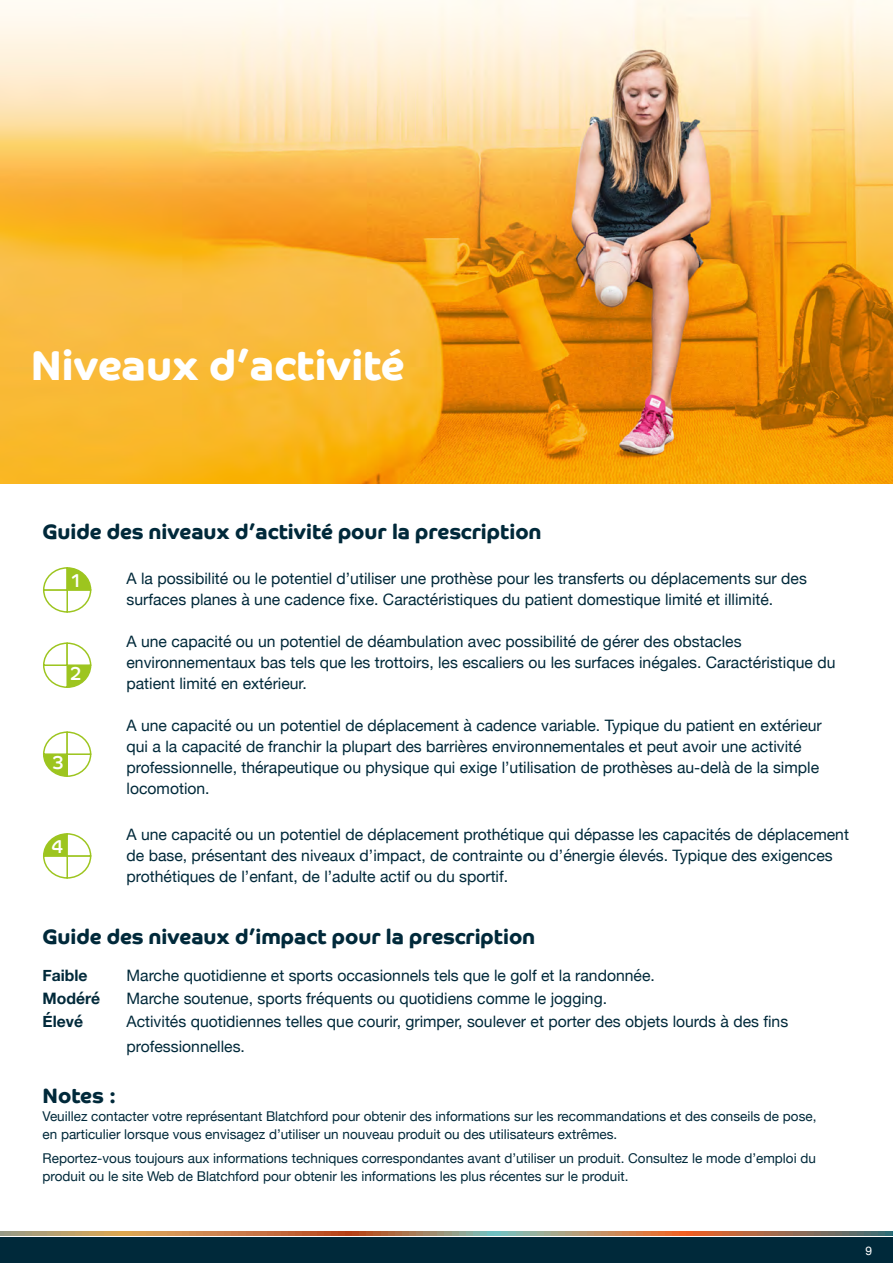
<style>
.page{position:relative;width:893px;height:1263px;background:#fff}
.page>*{position:absolute;margin:0;border:0;box-sizing:border-box;transform-origin:0 0}
.Main_Heading___Title{font:700 42px "Co Headline";color:#fff}
.Section_Heading_Green{font:700 21px "Co Headline";color:#00293a}
.New_Features{font:700 21px "Co Headline";color:#00293a}
.New_Sub_Headers{font:18.75px "Co Headline";color:#fff}
.New_Features-2{font:15.75px/21px "Helvetica Neue";color:#00293a}
.New_Features-3{font:700 15.75px "Helvetica Neue";color:#00293a}
.New_Features-4{font:13.5px/18px "Helvetica Neue";color:#00293a}
.t1{font:12px "Helvetica Neue";color:#fff}
</style>
<div class="page">
<div style="left:0;top:1238px;width:893px;height:25px;background:#00293a"></div>
<svg style="left:0;top:1231px;width:893px;height:4px;background:#b0825a"></svg>
<img style="left:0;top:0;width:893px;height:484px">
<svg style="left:43px;top:567px;width:49px;height:46px"></svg>
<svg style="left:42px;top:642px;width:50px;height:46px"></svg>
<svg style="left:43px;top:731px;width:49px;height:46px"></svg>
<svg style="left:43px;top:833px;width:49px;height:46px"></svg>
<p class="Main_Heading___Title" style="left:31px;top:341px;width:375px">Niveaux d’activité</p>
<p class="Section_Heading_Green" style="left:43px;top:519px;width:500px">Guide des niveaux d’activité pour la prescription</p>
<p class="New_Features-2" style="left:127px;top:569px;width:682px">A la possibilité ou le potentiel d’utiliser une prothèse pour les transferts ou déplacements sur des surfaces planes à une cadence fixe. Caractéristiques du patient domestique limité et illimité.</p>
<p class="New_Features-2" style="left:127px;top:632px;width:710px">A une capacité ou un potentiel de déambulation avec possibilité de gérer des obstacles environnementaux bas tels que les trottoirs, les escaliers ou les surfaces inégales. Caractéristique du patient limité en extérieur.</p>
<p class="New_Features-2" style="left:127px;top:716px;width:697px">A une capacité ou un potentiel de déplacement à cadence variable. Typique du patient en extérieur qui a la capacité de franchir la plupart des barrières environnementales et peut avoir une activité professionnelle, thérapeutique ou physique qui exige l’utilisation de prothèses au-delà de la simple locomotion.</p>
<p class="New_Features-2" style="left:127px;top:825px;width:724px">A une capacité ou un potentiel de déplacement prothétique qui dépasse les capacités de déplacement de base, présentant des niveaux d’impact, de contrainte ou d’énergie élevés. Typique des exigences prothétiques de l’enfant, de l’adulte actif ou du sportif.</p>
<p class="New_Sub_Headers" style="left:72px;top:569px;width:10px">1</p>
<p class="New_Sub_Headers" style="left:53px;top:663px;width:30px">3 2</p>
<p class="New_Sub_Headers" style="left:53px;top:752px;width:30px">3 2</p>
<p class="New_Sub_Headers" style="left:52px;top:835px;width:13px">4</p>
<p class="Section_Heading_Green" style="left:43px;top:924px;width:494px">Guide des niveaux d’impact pour la prescription</p>
<p class="New_Features-3" style="left:43px;top:963px;width:47px">Faible</p>
<p class="New_Features-2" style="left:127px;top:966px;width:530px">Marche quotidienne et sports occasionnels tels que le golf et la randonnée.</p>
<p class="New_Features-3" style="left:43px;top:986px;width:59px">Modéré</p>
<p class="New_Features-2" style="left:127px;top:989px;width:482px">Marche soutenue, sports fréquents ou quotidiens comme le jogging.</p>
<p class="New_Features-3" style="left:43px;top:1009px;width:42px">Élevé</p>
<p class="New_Features-2" style="left:127px;top:1010px;width:663px;line-height:25.2px">Activités quotidiennes telles que courir, grimper, soulever et porter des objets lourds à des fins professionnelles.</p>
<p class="New_Features" style="left:43px;top:1083px;width:75px">Notes :</p>
<p class="New_Features-4" style="left:43px;top:1108px;width:775px">Veuillez contacter votre représentant Blatchford pour obtenir des informations sur les recommandations et des conseils de pose, en particulier lorsque vous envisagez d’utiliser un nouveau produit ou des utilisateurs extrêmes.</p>
<p class="New_Features-4" style="left:43px;top:1150px;width:775px">Reportez-vous toujours aux informations techniques correspondantes avant d’utiliser un produit. Consultez le mode d’emploi du produit ou le site Web de Blatchford pour obtenir les informations les plus récentes sur le produit.</p>
<p class="t1" style="left:865px;top:1242px;width:8px">9</p>
</div>
